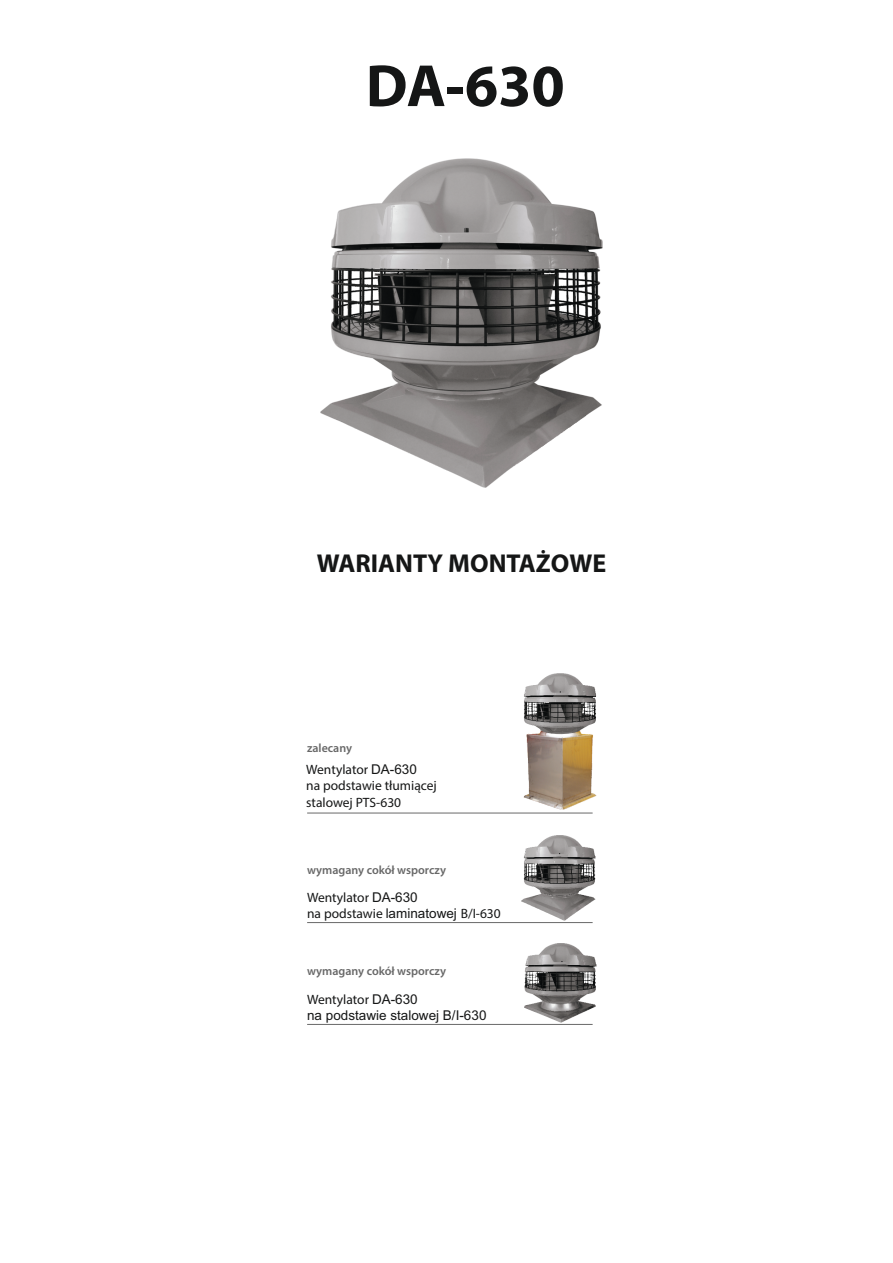
<style>
.page{position:relative;width:893px;height:1263px;background:#fff}
.page>*{position:absolute;margin:0;border:0;box-sizing:border-box;transform-origin:0 0}
.t1{font:700 60px "Myriad Pro";color:#151616}
.t2{font:700 25.95px "Myriad Pro";color:#151616}
.t3{font:13.5px/16.2px "Myriad Pro";color:#151616}
.t4{font:13.5px "Arial";color:#151616}
.t5{font:600 12px "Myriad Pro";color:#686868}
.s1{font-family:"Arial"}
</style>
<div class="page">
<img style="left:321px;top:159px;width:281px;height:329px">
<hr style="left:307px;top:813px;width:286px;height:1px;background:#686868">
<hr style="left:307px;top:922px;width:286px;height:1px;background:#686868">
<hr style="left:307px;top:1024px;width:286px;height:1px;background:#686868">
<img style="left:522px;top:835px;width:73px;height:86px">
<img style="left:525px;top:943px;width:71px;height:79px">
<img style="left:523px;top:735px;width:74px;height:75px">
<img style="left:524px;top:673px;width:72px;height:62px">
<h1 class="t1" style="left:366px;top:61px;width:200px">DA-630</h1>
<h2 class="t2" style="left:317px;top:552px;width:291px">WARIANTY MONTAŻOWE</h2>
<p class="t5" style="left:307px;top:743px;width:46px">zalecany</p>
<p class="t3" style="left:306px;top:763px;width:132px">Wentylator <span class="s1">DA-630<br></span>na podstawie tłumiącej stalowej PTS-630</p>
<p class="t5" style="left:307px;top:865px;width:140px">wymagany cokół wsporczy</p>
<p class="t3" style="left:307px;top:891px;width:195px">Wentylator <span class="s1">DA-630<br></span>na podstawie <span class="s1">laminatowej</span> B/I-630</p>
<p class="t5" style="left:307px;top:966px;width:140px">wymagany cokół wsporczy</p>
<p class="t3" style="left:307px;top:992px;width:112px">Wentylator <span class="s1">DA-630</span></p>
<p class="t4" style="left:307px;top:1010px;width:181px">na podstawie stalowej B/I-630</p>
</div>
